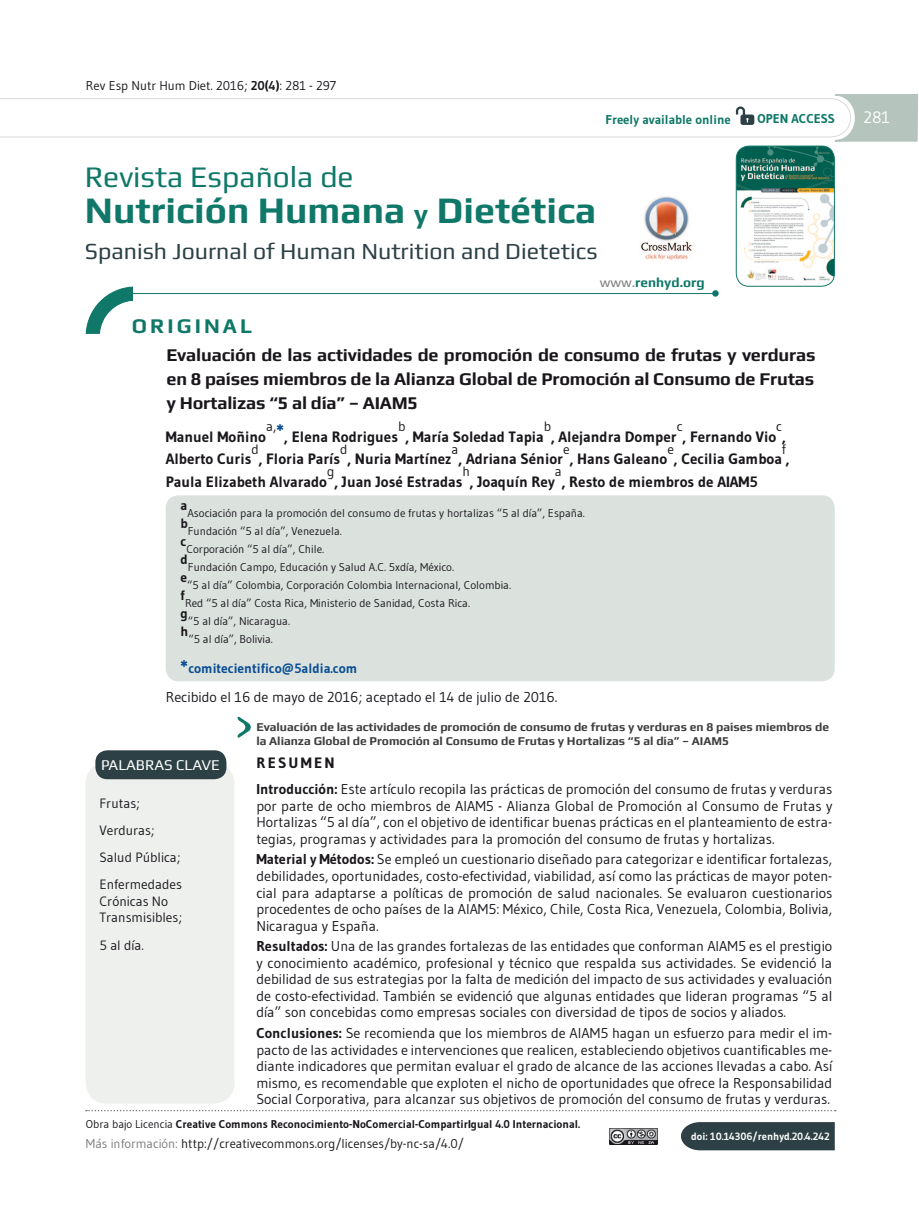
<style>
.page{position:relative;width:919px;height:1217px;background:#fff}
.page>*{position:absolute;margin:0;border:0;box-sizing:border-box;transform-origin:0 0}
.t1{font:700 37.5px "Play";color:#0f7868}
.t2{font:30px "Play";color:#0f7868}
.t3{font:23.1px "Play";color:#2c4046}
.t4{font:700 21px "Play";letter-spacing:.15em;color:#0f7868}
.t5{font:700 18px/24px "Play";letter-spacing:-.01em;color:#1a171c;text-align:justify}
.t6{font:16.5px "Gudea";color:#fff}
.t7{font:700 15px "Gudea";color:#1a171c}
.t8{font:15px "Play";color:#fff}
.t9{font:700 15px "Gudea";letter-spacing:.15em;color:#1a171c}
.t10{font:14.25px/16.5px "Gudea";color:#1a171c;text-align:justify}
.t11{font:13.5px/27.2px "Gudea";color:#1a171c}
.t12{font:700 13.5px "Gudea";color:#0a4e93}
.t13{font:700 13.5px "Play";color:#0f7868}
.t14{font:700 13.5px "Gudea";color:#1a171c}
.t15{font:12.75px "Gudea";color:#1a171c}
.t16{font:700 12.75px "Gudea";color:#0f7868}
.t17{font:700 12px/14.4px "Play";color:#3e3e40}
.t18{font:11.25px "Gudea";color:#1a171c}
.t19{font:700 11.25px "Gudea";color:#1a171c}
.t20{font:700 10.5px "Gudea";color:#fff}
.s1{font-weight:700}
.s2{font-size:27px}
.s3{font-weight:400;color:#7c7d7f}
.s4{font-size:18px}
.s5{font-weight:400}
.s6{color:#7c7d7f}
</style>
<div class="page">
<div style="left:681px;top:1122px;width:153px;height:27px;background:#2c4046"></div>
<img style="left:737px;top:146px;width:97px;height:140px">
<div style="left:735px;top:146px;width:99px;height:140px;border:1px solid #0f7868;border-radius:13px"></div>
<div style="left:86px;top:762px;width:148px;height:341px;background:#eef0ee;border-radius:21px"></div>
<div style="left:95px;top:750px;width:131px;height:29px;background:#2c4046;border-radius:12px"></div>
<svg style="left:86px;top:1109px;width:749px;height:2px"></svg>
<hr style="left:118px;top:293px;width:596px;height:1px;background:#0f7868">
<svg style="left:85px;top:286px;width:48px;height:48px"></svg>
<svg style="left:712px;top:290px;width:6px;height:6px"></svg>
<svg style="left:237px;top:716px;width:14px;height:22px"></svg>
<div style="left:166px;top:495px;width:668px;height:186px;background:#dbe2de;border-radius:13px"></div>
<svg style="left:0;top:94px;width:918px;height:48px"></svg>
<img style="left:609px;top:1128px;width:48px;height:16px">
<img style="left:640px;top:196px;width:52px;height:64px">
<p class="t15" style="left:86px;top:78px;width:252px">Rev Esp Nutr Hum Diet. 2016; <span class="s1">20(4)</span>: 281 - 297</p>
<p class="t16" style="left:605px;top:112px;width:127px">Freely available online</p>
<p class="t16" style="left:757px;top:111px;width:79px">OPEN ACCESS</p>
<h2 class="t2" style="left:85px;top:159px;width:270px">Revista Española de</h2>
<h1 class="t1" style="left:85px;top:188px;width:513px">Nutrición Humana <span class="s2">y</span> Dietética</h1>
<h3 class="t3" style="left:85px;top:237px;width:514px">Spanish Journal of Human Nutrition and Dietetics</h3>
<h3 class="t4" style="left:132px;top:314px;width:122px">ORIGINAL</h3>
<p class="t13" style="left:599px;top:275px;width:106px"><span class="s3">www.</span>renhyd.org</p>
<p class="t5" style="left:166px;top:342px;width:650px">Evaluación de las actividades de promoción de consumo de frutas y verduras en 8 países miembros de la Alianza Global de Promoción al Consumo de Frutas y Hortalizas “5 al día” – AIAM5</p>
<p class="t7" style="left:166px;top:427px;width:234px">Manuel Moñino<sup>a,</sup><sup>*</sup>, Elena Rodrigues</p>
<p class="t11" style="left:398px;top:412px;width:9px">b</p>
<p class="t11" style="left:543px;top:412px;width:9px">b</p>
<p class="t11" style="left:676px;top:412px;width:7px">c</p>
<p class="t11" style="left:776px;top:412px;width:7px">c</p>
<p class="t7" style="left:405px;top:427px;width:140px">, María Soledad Tapia</p>
<p class="t7" style="left:551px;top:427px;width:236px">, Alejandra Domper , Fernando Vio ,</p>
<p class="t11" style="left:563px;top:435px;width:8px">e</p>
<p class="t11" style="left:667px;top:435px;width:8px">e</p>
<p class="t11" style="left:781px;top:435px;width:5px">f</p>
<p class="t11" style="left:251px;top:435px;width:9px">d</p>
<p class="t11" style="left:340px;top:435px;width:9px">d</p>
<p class="t11" style="left:451px;top:435px;width:8px">a</p>
<p class="t7" style="left:259px;top:449px;width:83px">, Floria París</p>
<p class="t7" style="left:347px;top:449px;width:106px">, Nuria Martínez</p>
<p class="t7" style="left:458px;top:449px;width:332px">, Adriana Sénior , Hans Galeano , Cecilia Gamboa ,</p>
<p class="t7" style="left:166px;top:449px;width:87px">Alberto Curis</p>
<p class="t11" style="left:462px;top:457px;width:9px">h</p>
<p class="t11" style="left:327px;top:457px;width:9px">g</p>
<p class="t11" style="left:555px;top:457px;width:8px">a</p>
<p class="t7" style="left:334px;top:472px;width:129px">, Juan José Estradas</p>
<p class="t7" style="left:470px;top:472px;width:86px">, Joaquín Rey</p>
<p class="t7" style="left:562px;top:472px;width:198px">, Resto de miembros de AIAM5</p>
<p class="t7" style="left:166px;top:472px;width:163px">Paula Elizabeth Alvarado</p>
<p class="t14" style="left:181px;top:496px;width:8px">a</p>
<p class="t18" style="left:187px;top:506px;width:399px">Asociación para la promoción del consumo de frutas y hortalizas “5 al día”, España.</p>
<p class="t14" style="left:181px;top:514px;width:9px">b</p>
<p class="t18" style="left:188px;top:524px;width:155px">Fundación “5 al día”, Venezuela.</p>
<p class="t14" style="left:181px;top:532px;width:7px">c</p>
<p class="t18" style="left:186px;top:542px;width:139px">Corporación “5 al día”, Chile.</p>
<p class="t14" style="left:181px;top:550px;width:9px">d</p>
<p class="t18" style="left:188px;top:560px;width:268px">Fundación Campo, Educación y Salud A.C. 5xdía, México.</p>
<p class="t14" style="left:181px;top:568px;width:8px">e</p>
<p class="t18" style="left:187px;top:578px;width:325px">“5 al día” Colombia, Corporación Colombia Internacional, Colombia.</p>
<p class="t14" style="left:181px;top:586px;width:6px">f</p>
<p class="t18" style="left:185px;top:596px;width:286px">Red “5 al día” Costa Rica, Ministerio de Sanidad, Costa Rica.</p>
<p class="t14" style="left:181px;top:604px;width:9px">g</p>
<p class="t18" style="left:188px;top:614px;width:104px">“5 al día”, Nicaragua.</p>
<p class="t14" style="left:181px;top:622px;width:9px">h</p>
<p class="t18" style="left:188px;top:632px;width:86px">“5 al día”, Bolivia.</p>
<p class="t12" style="left:181px;top:660px;width:178px"><span class="s4">*</span>comitecientifico@5aldia.com</p>
<p class="t10" style="left:166px;top:688px;width:393px">Recibido el 16 de mayo de 2016; aceptado el 14 de julio de 2016.</p>
<p class="t8" style="left:101px;top:755px;width:120px">PALABRAS CLAVE</p>
<p class="t11" style="left:99px;top:789px;width:84px">Frutas;<br>Verduras;<br>Salud Pública;<br>Enfermedades</p>
<p class="t11" style="left:99px;top:892px;width:84px;line-height:16.5px">Crónicas No<br>Transmisibles;</p>
<p class="t11" style="left:99px;top:930px;width:46px">5 al día.</p>
<p class="t17" style="left:256px;top:719px;width:574px">Evaluación de las actividades de promoción de consumo de frutas y verduras en 8 países miembros de la Alianza Global de Promoción al Consumo de Frutas y Hortalizas “5 al día” – AIAM5</p>
<p class="t9" style="left:256px;top:753px;width:80px">RESUMEN</p>
<p class="t10" style="left:256px;top:780px;width:577px"><span class="s1">Introducción:</span> Este artículo recopila las prácticas de promoción del consumo de frutas y verduras por parte de ocho miembros de AIAM5 - Alianza Global de Promoción al Consumo de Frutas y Hortalizas “5 al día”, con el objetivo de identificar buenas prácticas en el planteamiento de estra&shy;tegias, programas y actividades para la promoción del consumo de frutas y hortalizas.</p>
<p class="t10" style="left:256px;top:850px;width:577px"><span class="s1">Material y Métodos:</span> Se empleó un cuestionario diseñado para categorizar e identificar fortalezas, debilidades, oportunidades, costo-efectividad, viabilidad, así como las prácticas de mayor poten&shy;cial para adaptarse a políticas de promoción de salud nacionales. Se evaluaron cuestionarios procedentes de ocho países de la AIAM5: México, Chile, Costa Rica, Venezuela, Colombia, Bolivia, Nicaragua y España.</p>
<p class="t10" style="left:256px;top:937px;width:577px"><span class="s1">Resultados:</span> Una de las grandes fortalezas de las entidades que conforman AIAM5 es el prestigio y conocimiento académico, profesional y técnico que respalda sus actividades. Se evidenció la debilidad de sus estrategias por la falta de medición del impacto de sus actividades y evaluación de costo-efectividad. También se evidenció que algunas entidades que lideran programas “5 al día” son concebidas como empresas sociales con diversidad de tipos de socios y aliados.</p>
<p class="t10" style="left:256px;top:1024px;width:577px"><span class="s1">Conclusiones:</span> Se recomienda que los miembros de AIAM5 hagan un esfuerzo para medir el im&shy;pacto de las actividades e intervenciones que realicen, estableciendo objetivos cuantificables me&shy;diante indicadores que permitan evaluar el grado de alcance de las acciones llevadas a cabo. Así mismo, es recomendable que exploten el nicho de oportunidades que ofrece la Responsabilidad Social Corporativa, para alcanzar sus objetivos de promoción del consumo de frutas y verduras.</p>
<p class="t19" style="left:86px;top:1117px;width:495px"><span class="s5">Obra bajo Licencia</span> Creative Commons Reconocimiento-NoComercial-CompartirIgual 4.0 Internacional.</p>
<p class="t15" style="left:86px;top:1135px;width:379px"><span class="s6">Más información:</span> http://creativecommons.org/licenses/by-nc-sa/4.0/</p>
<p class="t20" style="left:691px;top:1129px;width:140px">doi: 10.14306/renhyd.20.4.242</p>
<p class="t6" style="left:863px;top:107px;width:28px">281</p>
</div>
